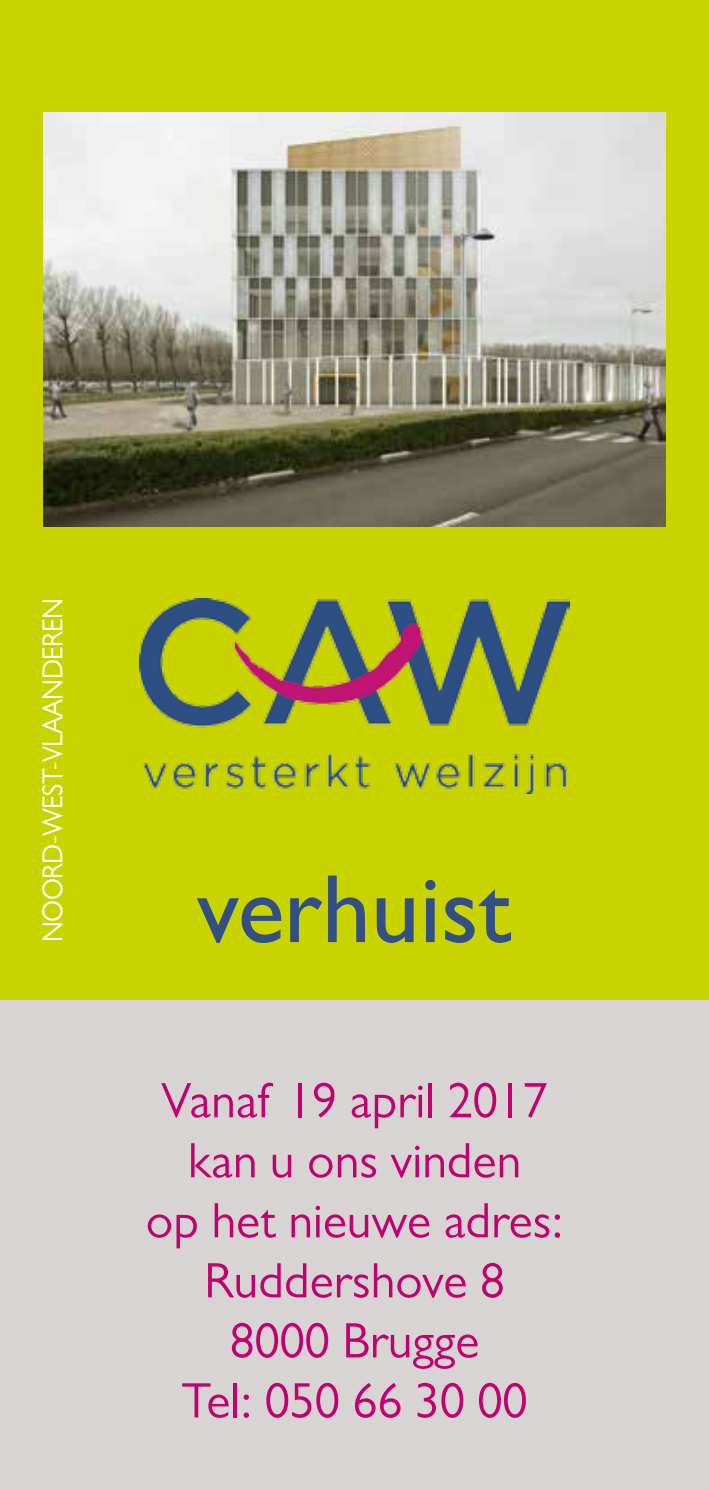
<style>
.page{position:relative;width:709px;height:1489px;background:#fff}
.page>*{position:absolute;margin:0;border:0;box-sizing:border-box;transform-origin:0 0}
.t1{font:500 97.5px "Gill Sans MT Pro";color:#325084}
.t2{font:50px/60px "Gill Sans MT Pro";color:#c10071;text-align:center}
.t3{font:29.25px "Gill Sans MT Pro";letter-spacing:-.02em;color:#fff;scale:.92 1}
</style>
<div class="page">
<div style="left:0;top:999px;width:709px;height:489px;background:#d8d4d3"></div>
<div style="left:0;top:0;width:709px;height:999px;background:#c8d300"></div>
<img style="left:44px;top:112px;width:621px;height:414px">
<img style="left:139px;top:598px;width:430px;height:195px">
<p class="t3" style="left:35px;top:942px;width:375px;rotate:-90deg">NOORD-WEST-VLAANDEREN</p>
<h1 class="t1" style="left:196px;top:851px;width:317px">verhuist</h1>
<p class="t2" style="left:146px;top:1069px;width:419px">Vanaf 19 april 2017 kan u ons vinden<br>op het nieuwe adres:<br>Ruddershove 8<br>8000 Brugge<br>Tel: 050 66 30 00</p>
</div>
